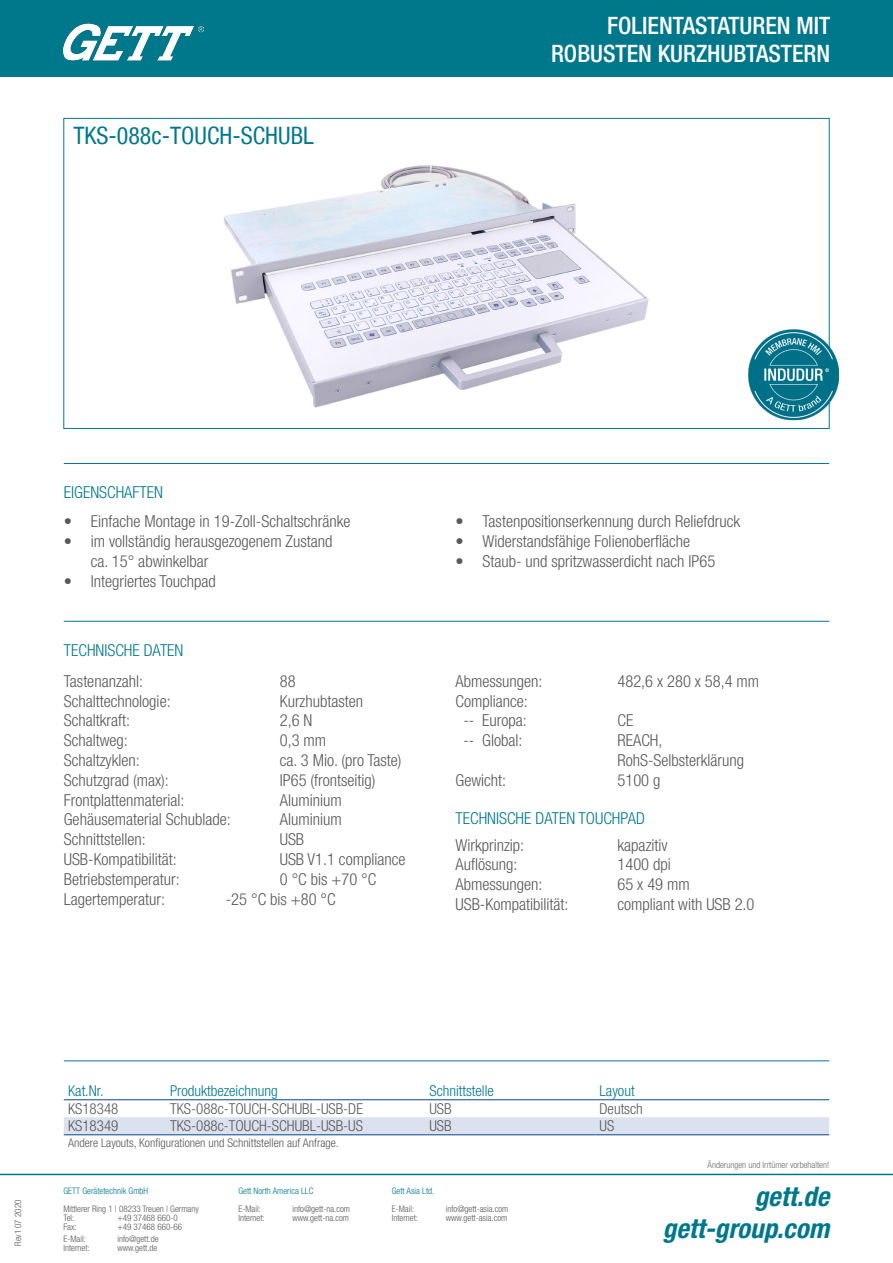
<style>
.page{position:relative;width:893px;height:1263px;background:#fff}
.page>*{position:absolute;margin:0;border:0;box-sizing:border-box;transform-origin:0 0}
.t1{font:italic 700 condensed 27px "Helvetica Neue LT Pro";color:#00788b}
.t2{font:500 condensed 24px "Helvetica Neue LT Com";color:#fff}
.t3{font:condensed 24px "Helvetica Neue LT Com";color:#00788b}
.t4{font:300 condensed 16.5px/19.8px "Helvetica Neue LT Com";color:#57585a}
.t5{font:300 condensed 16.5px "Helvetica Neue LT Com";color:#00788b}
.t6{font:300 condensed 15px "Helvetica Neue LT Com";color:#57585a}
.t7{font:300 condensed 15px "Helvetica Neue LT Com";color:#00788b}
.t8{font:300 condensed 12px "Helvetica Neue LT Com";color:#57585a}
.t9{font:300 condensed 9px/9px "Helvetica Neue LT Com";color:#57585a}
.t10{font:300 condensed 9px "Helvetica Neue LT Com";color:#00788b}
.t11{font:300 condensed 9px "Helvetica Neue LT Com";color:#6c6d70}
</style>
<div class="page">
<hr style="left:0;top:1174px;width:893px;height:1px;background:#00788b">
<hr style="left:64px;top:621px;width:765px;height:1px;background:#00788b">
<hr style="left:64px;top:1060px;width:765px;height:1px;background:#00788b">
<hr style="left:64px;top:463px;width:765px;height:1px;background:#00788b">
<div style="left:0;top:0;width:893px;height:77px;background:#00788b"></div>
<img style="left:64px;top:23px;width:140px;height:38px">
<svg style="left:64px;top:1100px;width:765px;height:34px"></svg>
<hr style="left:64px;top:1134px;width:102px;height:1px;background:#004a8d">
<hr style="left:166px;top:1134px;width:259px;height:1px;background:#004a8d">
<hr style="left:425px;top:1134px;width:170px;height:1px;background:#004a8d">
<hr style="left:595px;top:1134px;width:234px;height:1px;background:#004a8d">
<hr style="left:64px;top:1099px;width:102px;height:1px;background:#004a8d">
<hr style="left:166px;top:1099px;width:259px;height:1px;background:#004a8d">
<hr style="left:425px;top:1099px;width:170px;height:1px;background:#004a8d">
<hr style="left:595px;top:1099px;width:234px;height:1px;background:#004a8d">
<img style="left:224px;top:165px;width:425px;height:243px">
<img style="left:748px;top:323px;width:92px;height:102px">
<p class="t3" style="left:73px;top:121px;width:242px">TKS-088c-TOUCH-SCHUBL</p>
<p class="t2" style="left:607px;top:11px;width:225px">FOLIENTASTATUREN MIT</p>
<p class="t2" style="left:551px;top:39px;width:281px">ROBUSTEN KURZHUBTASTERN</p>
<p class="t5" style="left:64px;top:482px;width:101px">EIGENSCHAFTEN</p>
<p class="t4" style="left:64px;top:512px;width:288px">• Einfache Montage in 19-Zoll-Schaltschränke</p>
<p class="t4" style="left:91px;top:531px;width:243px;text-indent:-27px">• im vollständig herausgezogenem Zustand ca. 15° abwinkelbar</p>
<p class="t4" style="left:64px;top:571px;width:153px">• Integriertes Touchpad</p>
<p class="t5" style="left:64px;top:641px;width:121px">TECHNISCHE DATEN</p>
<p class="t4" style="left:64px;top:671px;width:81px">Tastenanzahl:</p>
<p class="t4" style="left:280px;top:671px;width:17px">88</p>
<p class="t4" style="left:64px;top:691px;width:108px">Schalttechnologie:</p>
<p class="t4" style="left:280px;top:691px;width:85px">Kurzhubtasten</p>
<p class="t4" style="left:64px;top:711px;width:68px">Schaltkraft:</p>
<p class="t4" style="left:280px;top:711px;width:34px">2,6 N</p>
<p class="t4" style="left:64px;top:730px;width:66px">Schaltweg:</p>
<p class="t4" style="left:280px;top:730px;width:48px">0,3 mm</p>
<p class="t4" style="left:64px;top:750px;width:77px">Schaltzyklen:</p>
<p class="t4" style="left:280px;top:750px;width:123px">ca. 3 Mio. (pro Taste)</p>
<p class="t4" style="left:64px;top:770px;width:107px">Schutzgrad (max):</p>
<p class="t4" style="left:280px;top:770px;width:97px">IP65 (frontseitig)</p>
<p class="t4" style="left:64px;top:790px;width:122px">Frontplattenmaterial:</p>
<p class="t4" style="left:280px;top:790px;width:63px">Aluminium</p>
<p class="t4" style="left:64px;top:810px;width:169px">Gehäusematerial Schublade:</p>
<p class="t4" style="left:280px;top:810px;width:63px">Aluminium</p>
<p class="t4" style="left:64px;top:829px;width:84px">Schnittstellen:</p>
<p class="t4" style="left:280px;top:829px;width:26px">USB</p>
<p class="t4" style="left:64px;top:849px;width:115px">USB-Kompatibilität:</p>
<p class="t4" style="left:280px;top:849px;width:127px">USB V1.1 compliance</p>
<p class="t4" style="left:64px;top:869px;width:117px">Betriebstemperatur:</p>
<p class="t4" style="left:280px;top:869px;width:98px">0 °C bis +70 °C</p>
<p class="t4" style="left:64px;top:889px;width:103px">Lagertemperatur:</p>
<p class="t4" style="left:226px;top:889px;width:112px">-25 °C bis +80 °C</p>
<p class="t4" style="left:455px;top:512px;width:286px">• Tastenpositionserkennung durch Reliefdruck</p>
<p class="t4" style="left:455px;top:531px;width:236px">• Widerstandsfähige Folienoberfläche</p>
<p class="t4" style="left:455px;top:551px;width:261px">• Staub- und spritzwasserdicht nach IP65</p>
<p class="t4" style="left:455px;top:671px;width:89px">Abmessungen:</p>
<p class="t4" style="left:617px;top:671px;width:143px">482,6 x 280 x 58,4 mm</p>
<p class="t4" style="left:455px;top:691px;width:74px">Compliance:</p>
<p class="t4" style="left:463px;top:711px;width:65px">-- Europa:</p>
<p class="t4" style="left:617px;top:711px;width:17px">CE</p>
<p class="t4" style="left:463px;top:730px;width:61px">-- Global:</p>
<p class="t4" style="left:617px;top:730px;width:46px">REACH,</p>
<p class="t4" style="left:617px;top:750px;width:128px">RohS-Selbsterklärung</p>
<p class="t4" style="left:455px;top:770px;width:52px">Gewicht:</p>
<p class="t4" style="left:617px;top:770px;width:44px">5100 g</p>
<p class="t5" style="left:455px;top:808px;width:191px">TECHNISCHE DATEN TOUCHPAD</p>
<p class="t4" style="left:455px;top:835px;width:70px">Wirkprinzip:</p>
<p class="t4" style="left:617px;top:835px;width:52px">kapazitiv</p>
<p class="t4" style="left:455px;top:855px;width:63px">Auflösung:</p>
<p class="t4" style="left:617px;top:855px;width:55px">1400 dpi</p>
<p class="t4" style="left:455px;top:874px;width:89px">Abmessungen:</p>
<p class="t4" style="left:617px;top:874px;width:74px">65 x 49 mm</p>
<p class="t4" style="left:455px;top:894px;width:115px">USB-Kompatibilität:</p>
<p class="t4" style="left:617px;top:894px;width:138px">compliant with USB 2.0</p>
<p class="t9" style="left:13px;top:1246px;width:48px;rotate:-90deg">Rev1 07 2020</p>
<p class="t7" style="left:68px;top:1082px;width:37px">Kat.Nr.</p>
<p class="t7" style="left:170px;top:1082px;width:109px">Produktbezeichnung</p>
<p class="t7" style="left:429px;top:1082px;width:66px">Schnittstelle</p>
<p class="t7" style="left:600px;top:1082px;width:37px">Layout</p>
<p class="t6" style="left:68px;top:1100px;width:52px">KS18348</p>
<p class="t6" style="left:170px;top:1100px;width:194px">TKS-088c-TOUCH-SCHUBL-USB-DE</p>
<p class="t6" style="left:429px;top:1100px;width:24px">USB</p>
<p class="t6" style="left:600px;top:1100px;width:45px">Deutsch</p>
<p class="t6" style="left:68px;top:1117px;width:52px">KS18349</p>
<p class="t6" style="left:170px;top:1117px;width:194px">TKS-088c-TOUCH-SCHUBL-USB-US</p>
<p class="t6" style="left:429px;top:1117px;width:24px">USB</p>
<p class="t6" style="left:600px;top:1117px;width:16px">US</p>
<p class="t8" style="left:68px;top:1135px;width:272px">Andere Layouts, Konfigurationen und Schnittstellen auf Anfrage.</p>
<p class="t11" style="left:708px;top:1160px;width:123px">Änderungen und Irrtümer vorbehalten!</p>
<p class="t10" style="left:63px;top:1185px;width:86px">GETT Gerätetechnik GmbH</p>
<p class="t9" style="left:63px;top:1204px;width:137px">Mittlerer Ring 1 | 08233 Treuen | Germany<br>Tel:</p>
<p class="t9" style="left:117px;top:1213px;width:62px">+49 37468 660-0</p>
<p class="t9" style="left:63px;top:1222px;width:15px">Fax:</p>
<p class="t9" style="left:117px;top:1222px;width:66px">+49 37468 660-66</p>
<p class="t9" style="left:63px;top:1234px;width:24px">E-Mail:</p>
<p class="t9" style="left:117px;top:1234px;width:43px">info@gett.de</p>
<p class="t9" style="left:63px;top:1243px;width:28px">Internet:</p>
<p class="t9" style="left:117px;top:1243px;width:41px">www.gett.de</p>
<p class="t10" style="left:238px;top:1185px;width:76px">Gett North America LLC</p>
<p class="t9" style="left:238px;top:1204px;width:24px">E-Mail:</p>
<p class="t9" style="left:292px;top:1204px;width:59px">info@gett-na.com</p>
<p class="t9" style="left:238px;top:1213px;width:28px">Internet:</p>
<p class="t9" style="left:292px;top:1213px;width:58px">www.gett-na.com</p>
<p class="t10" style="left:392px;top:1185px;width:44px">Gett Asia Ltd.</p>
<p class="t9" style="left:392px;top:1204px;width:24px">E-Mail:</p>
<p class="t9" style="left:446px;top:1204px;width:64px">info@gett-asia.com</p>
<p class="t9" style="left:392px;top:1213px;width:28px">Internet:</p>
<p class="t9" style="left:446px;top:1213px;width:63px">www.gett-asia.com</p>
<p class="t1" style="left:755px;top:1180px;width:76px">gett.de</p>
<p class="t1" style="left:663px;top:1213px;width:168px">gett-group.com</p>
</div>
